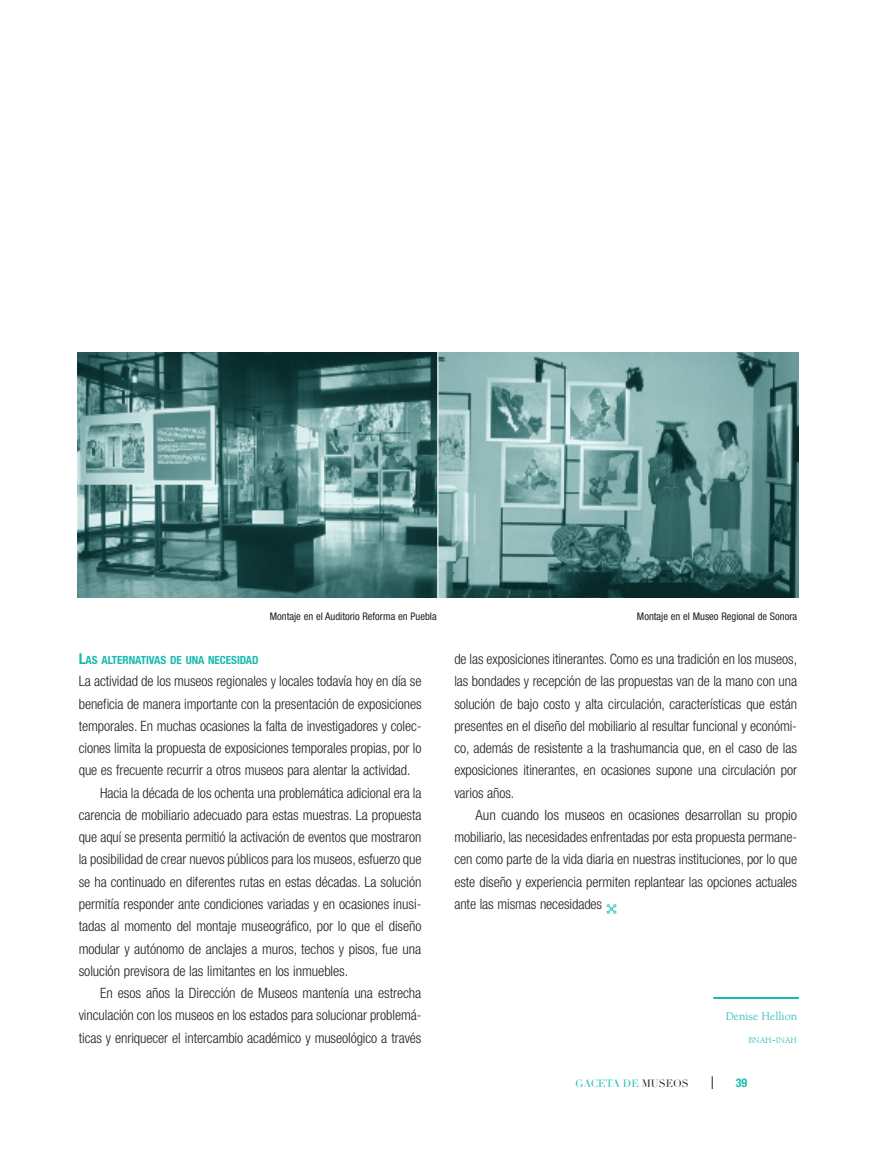
<style>
.page{position:relative;width:881px;height:1149px;background:#fff}
.page>*{position:absolute;margin:0;border:0;box-sizing:border-box;transform-origin:0 0}
.t1{font:300 condensed 14.25px/22.2px "Helvetica Neue";letter-spacing:-.005em;color:#231f20;text-align:justify}
.t2{font:12px "Berkeley";color:#19bbb0}
.t3{font:700 condensed 12px "Helvetica Neue";color:#19bbb0}
.t4{font:700 condensed 11.25px "Helvetica Neue";letter-spacing:-.005em;color:#19bbb0}
.t5{font:condensed 10.5px "Helvetica Neue";color:#231f20}
.t6{font:10.5px "Didot LH";letter-spacing:-.005em;color:#19bbb0}
.t7{font:9px "Berkeley";color:#19bbb0}
.s1{font-size:15px}
.s2{color:#19bbb0}
.s3{font-size:12px}
.s4{color:#231f20}
</style>
<div class="page">
<svg style="left:711px;top:1076px;width:1px;height:12px"></svg>
<hr style="left:713px;top:997px;width:85px;height:1px;background:#19bbb0">
<img style="left:77px;top:352px;width:360px;height:245px">
<img style="left:438px;top:352px;width:360px;height:245px">
<p class="t5" style="left:270px;top:609px;width:168px">Montaje en el Auditorio Reforma en Puebla</p>
<p class="t5" style="left:636px;top:609px;width:162px">Montaje en el Museo Regional de Sonora</p>
<p class="t4" style="left:79px;top:653px;width:181px"><span class="s1">L</span>AS ALTERNATIVAS DE UNA NECESIDAD</p>
<p class="t1" style="left:79px;top:669px;width:344px">La actividad de los museos regionales y locales todavía hoy en día se</p>
<p class="t1" style="left:79px;top:692px;width:344px">beneficia de manera importante con la presentación de exposiciones</p>
<p class="t1" style="left:79px;top:714px;width:344px">temporales. En muchas ocasiones la falta de investigadores y colec-</p>
<p class="t1" style="left:79px;top:736px;width:344px">ciones limita la propuesta de exposiciones temporales propias, por lo</p>
<p class="t1" style="left:79px;top:758px;width:333px">que es frecuente recurrir a otros museos para alentar la actividad.</p>
<p class="t1" style="left:100px;top:781px;width:323px">Hacia la década de los ochenta una problemática adicional era la</p>
<p class="t1" style="left:79px;top:803px;width:344px">carencia de mobiliario adecuado para estas muestras. La propuesta</p>
<p class="t1" style="left:79px;top:825px;width:344px">que aquí se presenta permitió la activación de eventos que mostraron</p>
<p class="t1" style="left:79px;top:847px;width:344px">la posibilidad de crear nuevos públicos para los museos, esfuerzo que</p>
<p class="t1" style="left:79px;top:870px;width:344px">se ha continuado en diferentes rutas en estas décadas. La solución</p>
<p class="t1" style="left:79px;top:892px;width:344px">permitía responder ante condiciones variadas y en ocasiones inusi-</p>
<p class="t1" style="left:79px;top:914px;width:344px">tadas al momento del montaje museográfico, por lo que el diseño</p>
<p class="t1" style="left:79px;top:936px;width:344px">modular y autónomo de anclajes a muros, techos y pisos, fue una</p>
<p class="t1" style="left:79px;top:959px;width:271px">solución previsora de las limitantes en los inmuebles.</p>
<p class="t1" style="left:100px;top:981px;width:323px">En esos años la Dirección de Museos mantenía una estrecha</p>
<p class="t1" style="left:79px;top:1003px;width:344px">vinculación con los museos en los estados para solucionar problemá-</p>
<p class="t1" style="left:79px;top:1025px;width:344px">ticas y enriquecer el intercambio académico y museológico a través</p>
<p class="t1" style="left:454px;top:647px;width:344px">de las exposiciones itinerantes. Como es una tradición en los museos, las bondades y recepción de las propuestas van de la mano con una solución de bajo costo y alta circulación, características que están presentes en el diseño del mobiliario al resultar funcional y económi&shy;co, además de resistente a la trashumancia que, en el caso de las exposiciones itinerantes, en ocasiones supone una circulación por varios años.</p>
<p class="t1" style="left:454px;top:803px;width:344px;text-indent:21px">Aun cuando los museos en ocasiones desarrollan su propio mobiliario, las necesidades enfrentadas por esta propuesta permane&shy;cen como parte de la vida diaria en nuestras instituciones, por lo que este diseño y experiencia permiten replantear las opciones actuales ante las mismas necesidades <span class="s2">✣</span></p>
<p class="t2" style="left:725px;top:1009px;width:73px">Denise Hellion</p>
<p class="t7" style="left:748px;top:1034px;width:50px">BNAH<span class="s3">-</span>INAH</p>
<p class="t6" style="left:575px;top:1076px;width:115px">GACETA DE <span class="s4">MUSEOS</span></p>
<p class="t3" style="left:735px;top:1075px;width:13px">39</p>
</div>
